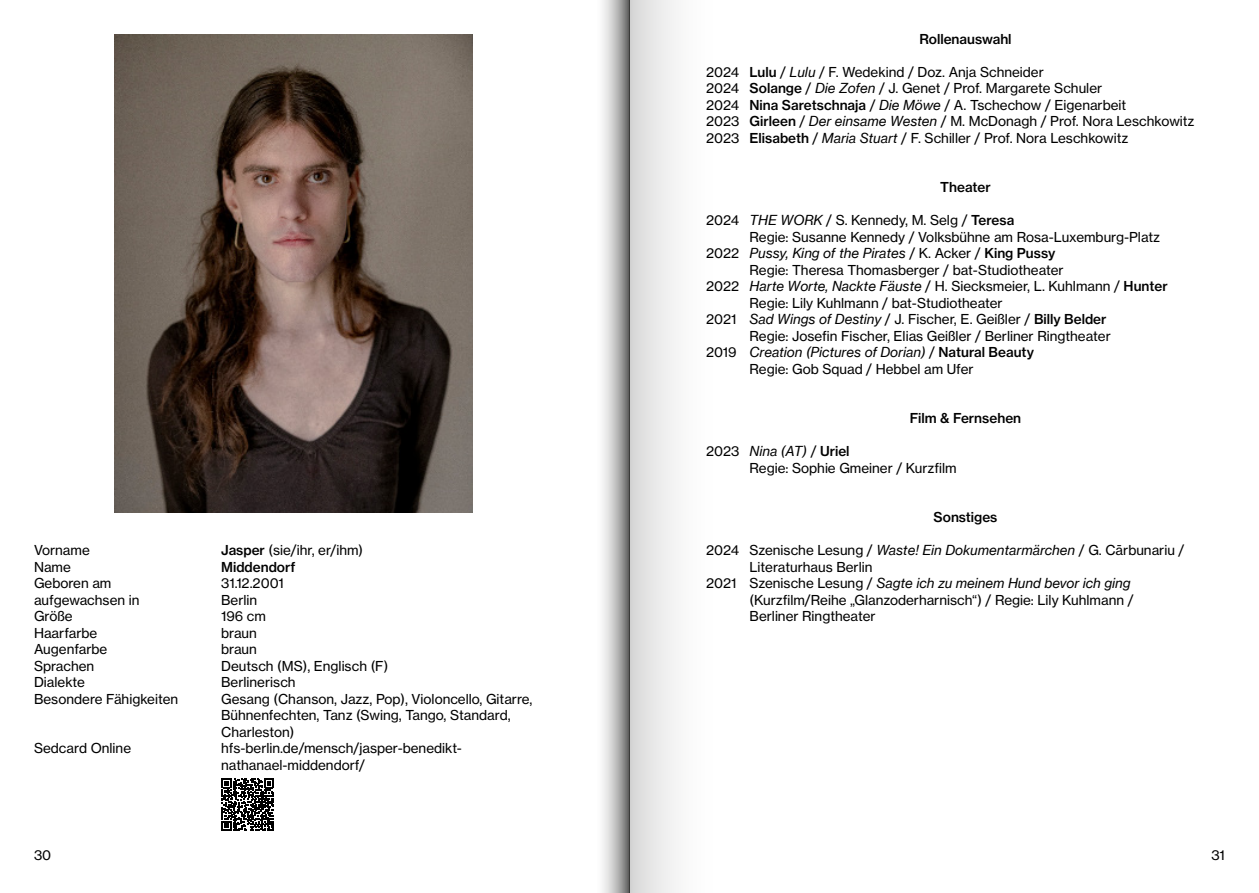
<style>
.page{position:relative;width:1259px;height:893px;background:#fff}
.page>*{position:absolute;margin:0;border:0;box-sizing:border-box;transform-origin:0 0}
.Fließtext_ohne_Tabstopp{font:13.5px/16.5px "Neue Haas Grotesk Text";color:#000}
.Text___Facts{font:13.5px/16.5px "Neue Haas Grotesk Text";color:#000}
.Fließtext_ohne_Tabstopp-2{font:13.5px "N Haas Grotesk TXW02 56 It";color:#000}
.Kategorie_Headline_Unterstrichen{font:500 13.5px "Neue Haas Grotesk Text";color:#000}
.Text___Facts-2{font:500 13.5px "Neue Haas Grotesk Text";color:#000}
.s1{font-weight:500}
.s2{font-family:"N Haas Grotesk TXW02 56 It"}
.s3{font-family:"Neue Haas Grotesk Text"}
.s4{font-family:"Neue Haas Grotesk Text";font-weight:500}
</style>
<div class="page">
<img style="left:114px;top:34px;width:358px;height:479px">
<svg style="left:221px;top:778px;width:53px;height:53px"></svg>
<div style="left:629px;top:0;width:87px;height:893px;background:linear-gradient(to right,#dadada,#fff)"></div>
<svg style="left:602px;top:0;width:27px;height:893px;background:#bfbfbf"></svg>
<p class="Text___Facts" style="left:34px;top:542px;width:57px">Vorname</p>
<p class="Text___Facts" style="left:221px;top:542px;width:143px"><span class="s1">Jasper</span> (sie/ihr, er/ihm)</p>
<p class="Text___Facts" style="left:34px;top:558px;width:38px">Name</p>
<p class="Text___Facts-2" style="left:221px;top:558px;width:76px">Middendorf</p>
<p class="Text___Facts" style="left:34px;top:575px;width:79px">Geboren am</p>
<p class="Text___Facts" style="left:221px;top:575px;width:64px">31.12.2001</p>
<p class="Text___Facts" style="left:34px;top:591px;width:107px">aufgewachsen in</p>
<p class="Text___Facts" style="left:221px;top:591px;width:38px">Berlin</p>
<p class="Text___Facts" style="left:34px;top:608px;width:40px">Größe</p>
<p class="Text___Facts" style="left:221px;top:608px;width:46px">196 cm</p>
<p class="Text___Facts" style="left:34px;top:624px;width:65px">Haarfarbe</p>
<p class="Text___Facts" style="left:221px;top:624px;width:37px">braun</p>
<p class="Text___Facts" style="left:34px;top:641px;width:75px">Augenfarbe</p>
<p class="Text___Facts" style="left:221px;top:641px;width:37px">braun</p>
<p class="Text___Facts" style="left:34px;top:657px;width:62px">Sprachen</p>
<p class="Text___Facts" style="left:221px;top:657px;width:169px">Deutsch (MS), Englisch (F)</p>
<p class="Text___Facts" style="left:34px;top:674px;width:52px">Dialekte</p>
<p class="Text___Facts" style="left:221px;top:674px;width:76px">Berlinerisch</p>
<p class="Text___Facts" style="left:34px;top:690px;width:146px">Besondere Fähigkeiten</p>
<p class="Text___Facts" style="left:221px;top:690px;width:313px">Gesang (Chanson, Jazz, Pop), Violoncello, Gitarre,<br>Bühnenfechten, Tanz (Swing, Tango, Standard,</p>
<p class="Text___Facts" style="left:221px;top:723px;width:75px">Charleston)</p>
<p class="Text___Facts" style="left:34px;top:740px;width:99px">Sedcard Online</p>
<p class="Text___Facts" style="left:221px;top:740px;width:242px">hfs-berlin.de/mensch/jasper-benedikt&shy;nathanael-middendorf/</p>
<p class="Kategorie_Headline_Unterstrichen" style="left:919px;top:30px;width:94px">Rollenauswahl</p>
<p class="Fließtext_ohne_Tabstopp" style="left:706px;top:63px;width:339px">2024 <span class="s1">Lulu</span> / <span class="s2">Lulu</span> / F. Wedekind / Doz. Anja Schneider</p>
<p class="Fließtext_ohne_Tabstopp" style="left:706px;top:80px;width:398px">2024 <span class="s1">Solange</span> / <span class="s2">Die Zofen</span> / J. Genet / Prof. Margarete Schuler</p>
<p class="Fließtext_ohne_Tabstopp" style="left:706px;top:96px;width:422px">2024 <span class="s1">Nina Saretschnaja</span> / <span class="s2">Die Möwe</span> / A. Tschechow / Eigenarbeit</p>
<p class="Fließtext_ohne_Tabstopp" style="left:706px;top:113px;width:490px">2023 <span class="s1">Girleen</span> / <span class="s2">Der einsame Westen</span> / M. McDonagh / Prof. Nora Leschkowitz</p>
<p class="Fließtext_ohne_Tabstopp" style="left:706px;top:129px;width:424px">2023 <span class="s1">Elisabeth</span> / <span class="s2">Maria Stuart</span> / F. Schiller / Prof. Nora Leschkowitz</p>
<p class="Kategorie_Headline_Unterstrichen" style="left:940px;top:179px;width:52px">Theater</p>
<p class="Fließtext_ohne_Tabstopp" style="left:706px;top:212px;width:310px">2024 <span class="s2">THE WORK</span> / S. Kennedy, M. Selg / <span class="s1">Teresa</span></p>
<p class="Fließtext_ohne_Tabstopp" style="left:749px;top:228px;width:412px">Regie: Susanne Kennedy / Volksbühne am Rosa-Luxemburg-Platz</p>
<p class="Fließtext_ohne_Tabstopp" style="left:749px;top:245px;width:316px;text-indent:-43px">2022 <span class="s2">Pussy, King of the Pirates</span> / K. Acker / <span class="s1">King Pussy<br></span>Regie: Theresa Thomasberger / bat-Studiotheater</p>
<p class="Fließtext_ohne_Tabstopp" style="left:749px;top:278px;width:419px;text-indent:-43px">2022 <span class="s2">Harte Worte, Nackte Fäuste</span> / H. Siecksmeier, L. Kuhlmann / <span class="s1">Hunter<br></span>Regie: Lily Kuhlmann / bat-Studiotheater</p>
<p class="Fließtext_ohne_Tabstopp" style="left:706px;top:311px;width:402px">2021 <span class="s2">Sad Wings of Destiny</span> / J. Fischer, E. Geißler / <span class="s1">Billy Belder</span></p>
<p class="Fließtext_ohne_Tabstopp" style="left:749px;top:327px;width:363px">Regie: Josefin Fischer, Elias Geißler / Berliner Ringtheater</p>
<p class="Fließtext_ohne_Tabstopp-2" style="left:706px;top:344px;width:329px"><span class="s3">2019</span> Creation (Pictures of Dorian) <span class="s3">/</span> <span class="s4">Natural Beauty</span></p>
<p class="Fließtext_ohne_Tabstopp" style="left:749px;top:360px;width:226px">Regie: Gob Squad / Hebbel am Ufer</p>
<p class="Kategorie_Headline_Unterstrichen" style="left:909px;top:410px;width:113px">Film &amp; Fernsehen</p>
<p class="Fließtext_ohne_Tabstopp-2" style="left:706px;top:443px;width:145px"><span class="s3">2023</span> Nina (AT) <span class="s3">/</span> <span class="s4">Uriel</span></p>
<p class="Fließtext_ohne_Tabstopp" style="left:749px;top:459px;width:209px">Regie: Sophie Gmeiner / Kurzfilm</p>
<p class="Kategorie_Headline_Unterstrichen" style="left:933px;top:509px;width:65px">Sonstiges</p>
<p class="Fließtext_ohne_Tabstopp" style="left:706px;top:542px;width:480px">2024 Szenische Lesung / <span class="s2">Waste! Ein Dokumentarmärchen</span> / G. Cārbunariu /</p>
<p class="Fließtext_ohne_Tabstopp" style="left:749px;top:558px;width:124px">Literaturhaus Berlin</p>
<p class="Fließtext_ohne_Tabstopp-2" style="left:706px;top:575px;width:426px"><span class="s3">2021 Szenische Lesung /</span> Sagte ich zu meinem Hund bevor ich ging</p>
<p class="Fließtext_ohne_Tabstopp" style="left:749px;top:591px;width:385px">(Kurzfilm/Reihe „Glanzoderharnisch“) / Regie: Lily Kuhlmann /</p>
<p class="Fließtext_ohne_Tabstopp" style="left:749px;top:608px;width:128px">Berliner Ringtheater</p>
<p class="Fließtext_ohne_Tabstopp" style="left:34px;top:847px;width:19px">30</p>
<p class="Fließtext_ohne_Tabstopp" style="left:1211px;top:847px;width:15px">31</p>
</div>
